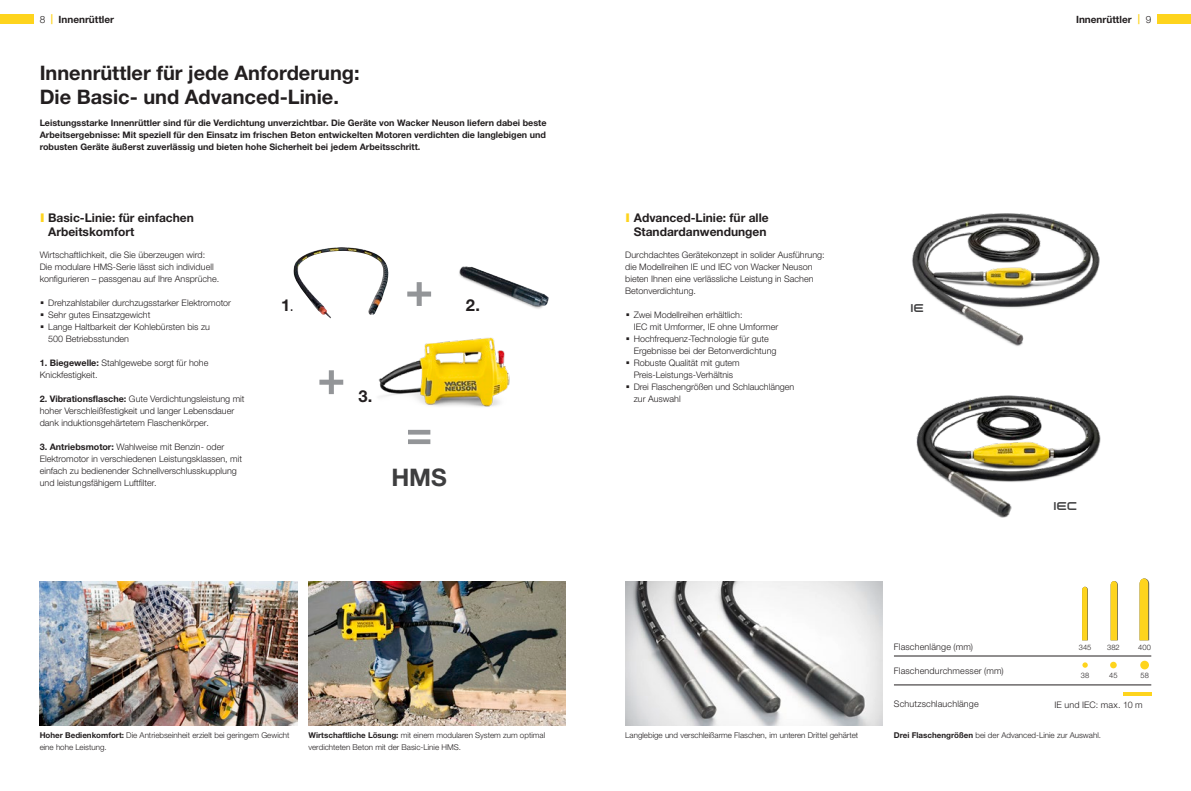
<style>
.page{position:relative;width:1191px;height:791px;background:#fff}
.page>*{position:absolute;margin:0;border:0;box-sizing:border-box;transform-origin:0 0}
.t1{font:700 24.2px "Helvetica Neue LTW1 G";color:#3e3e3f}
.t2{font:700 20px/24px "Helvetica Neue LTW1 G";color:#231f20}
.t3{font:700 16.5px "Helvetica Neue LTW1 G";color:#231f20}
.t4{font:700 12px/14.4px "Helvetica Neue LTW1 G";color:#231f20}
.t5{font:12px "Wacker Neuson";color:#3e3e3f}
.t6{font:700 10px "Helvetica Neue LTW1 G";color:#231f20}
.t7{font:300 9px/12px "Helvetica Neue LTW1 G";color:#231f20}
.t8{font:700 9px/12px "Helvetica Neue LTW1 G";color:#231f20;text-align:justify}
.t9{font:300 8px/12px "Helvetica Neue LTW1 G";color:#231f20}
.t10{font:300 7.5px "Helvetica Neue LTW1 G";letter-spacing:.015em;color:#231f20}
.s1{font-weight:300}
.s2{color:#fed41d}
.s3{font-weight:700}
</style>
<div class="page">
<img style="left:912px;top:213px;width:188px;height:133px">
<img style="left:293px;top:247px;width:96px;height:71px">
<img style="left:459px;top:266px;width:90px;height:43px">
<img style="left:371px;top:317px;width:139px;height:90px">
<img style="left:916px;top:395px;width:185px;height:123px">
<img style="left:308px;top:582px;width:258px;height:144px">
<img style="left:625px;top:582px;width:257px;height:144px">
<img style="left:40px;top:582px;width:257px;height:144px">
<svg style="left:1082px;top:587px;width:6px;height:53px"></svg>
<svg style="left:1139px;top:578px;width:10px;height:62px"></svg>
<svg style="left:1110px;top:581px;width:8px;height:59px"></svg>
<div style="left:1140px;top:661px;width:9px;height:8px;background:#fed41d;border-radius:50%"></div>
<svg style="left:1110px;top:662px;width:6px;height:6px"></svg>
<svg style="left:1082px;top:662px;width:5px;height:6px"></svg>
<hr style="left:1123px;top:692px;width:28px;height:4px;background:#fed41d">
<hr style="left:894px;top:656px;width:257px;height:1px;background:#231f20">
<hr style="left:894px;top:685px;width:257px;height:1px;background:#231f20">
<svg style="left:319px;top:370px;width:24px;height:24px"></svg>
<svg style="left:407px;top:282px;width:24px;height:24px"></svg>
<svg style="left:408px;top:430px;width:22px;height:14px"></svg>
<div style="left:0;top:14px;width:33px;height:10px;background:#fed41d"></div>
<div style="left:1157px;top:14px;width:34px;height:10px;background:#fed41d"></div>
<p class="t6" style="left:40px;top:13px;width:76px"><span class="s1">8</span> <span class="s2">|</span> Innenrüttler</p>
<p class="t6" style="left:1076px;top:13px;width:77px">Innenrüttler <span class="s2">|</span> <span class="s1">9</span></p>
<h2 class="t2" style="left:40px;top:61px;width:321px">Innenrüttler für jede Anforderung:<br>Die Basic- und Advanced-Linie.</h2>
<p class="t8" style="left:40px;top:117px;width:508px">Leistungsstarke Innenrüttler sind für die Verdichtung unverzichtbar. Die Geräte von Wacker Neuson liefern dabei beste Arbeitsergebnisse: Mit speziell für den Einsatz im frischen Beton entwickelten Motoren verdichten die langlebigen und robusten Geräte äußerst zuverlässig und bieten hohe Sicherheit bei jedem Arbeitsschritt.</p>
<h3 class="t4" style="left:48px;top:210px;width:147px;text-indent:-9px"><span class="s2">I</span> Basic-Linie: für einfachen<br>Arbeitskomfort</h3>
<p class="t7" style="left:40px;top:249px;width:181px">Wirtschaftlichkeit, die Sie überzeugen wird:<br>Die modulare HMS-Serie lässt sich individuell konfigurieren – passgenau auf Ihre Ansprüche.</p>
<p class="t7" style="left:48px;top:297px;width:184px">Drehzahlstabiler durchzugsstarker Elektromotor Sehr gutes Einsatzgewicht<br>Lange Haltbarkeit der Kohlebürsten bis zu<br>500 Betriebsstunden</p>
<p class="t7" style="left:40px;top:357px;width:170px"><span class="s3">1. Biegewelle:</span> Stahlgewebe sorgt für hohe<br>Knickfestigkeit.</p>
<p class="t7" style="left:40px;top:393px;width:206px"><span class="s3">2. Vibrationsflasche:</span> Gute Verdichtungsleistung mit hoher Verschleißfestigkeit und langer Lebensdauer dank induktionsgehärtetem Flaschenkörper.</p>
<p class="t7" style="left:40px;top:441px;width:204px"><span class="s3">3. Antriebsmotor:</span> Wahlweise mit Benzin- oder Elektromotor in verschiedenen Leistungsklassen, mit einfach zu bedienender Schnellverschlusskupplung und leistungsfähigem Luftfilter.</p>
<h3 class="t3" style="left:281px;top:295px;width:14px">1<span class="s1">.</span></h3>
<h3 class="t3" style="left:466px;top:295px;width:16px">2.</h3>
<h3 class="t3" style="left:358px;top:386px;width:16px">3.</h3>
<h1 class="t1" style="left:391px;top:462px;width:57px">HMS</h1>
<h3 class="t4" style="left:625px;top:210px;width:145px;text-align:center"><span class="s2">I</span> Advanced-Linie: für alle<br>Standardanwendungen</h3>
<p class="t7" style="left:625px;top:249px;width:201px">Durchdachtes Gerätekonzept in solider Ausführung: die Modellreihen IE und IEC von Wacker Neuson bieten Ihnen eine verlässliche Leistung in Sachen Betonverdichtung.</p>
<p class="t7" style="left:634px;top:309px;width:162px">Zwei Modellreihen erhältlich:<br>IEC mit Umformer, IE ohne Umformer<br>Hochfrequenz-Technologie für gute<br>Ergebnisse bei der Betonverdichtung<br>Robuste Qualität mit gutem<br>Preis-Leistungs-Verhältnis<br>Drei Flaschengrößen und Schlauchlängen zur Auswahl</p>
<h3 class="t5" style="left:910px;top:302px;width:15px">IE</h3>
<h3 class="t5" style="left:1053px;top:500px;width:25px">IEC</h3>
<p class="t9" style="left:40px;top:729px;width:251px"><span class="s3">Hoher Bedienkomfort:</span> Die Antriebseinheit erzielt bei geringem Gewicht</p>
<p class="t9" style="left:625px;top:729px;width:234px">Langlebige und verschleißarme Flaschen, im unteren Drittel gehärtet</p>
<p class="t9" style="left:40px;top:741px;width:68px">eine hohe Leistung.</p>
<p class="t9" style="left:308px;top:729px;width:238px"><span class="s3">Wirtschaftliche Lösung:</span> mit einem modularen System zum optimal verdichteten Beton mit der Basic-Linie HMS.</p>
<p class="t7" style="left:894px;top:641px;width:80px">Flaschenlänge (mm)</p>
<p class="t10" style="left:1078px;top:642px;width:14px">345</p>
<p class="t10" style="left:1107px;top:642px;width:14px">382</p>
<p class="t10" style="left:1138px;top:642px;width:14px">400</p>
<p class="t10" style="left:1080px;top:670px;width:10px">38</p>
<p class="t10" style="left:1109px;top:670px;width:10px">45</p>
<p class="t10" style="left:1140px;top:670px;width:10px">58</p>
<p class="t7" style="left:894px;top:698px;width:86px">Schutzschlauchlänge</p>
<p class="t7" style="left:1054px;top:698px;width:90px">IE und IEC: max. 10 m</p>
<p class="t7" style="left:894px;top:665px;width:111px">Flaschendurchmesser (mm)</p>
<p class="t9" style="left:894px;top:729px;width:209px"><span class="s3">Drei Flaschengrößen</span> bei der Advanced-Linie zur Auswahl.</p>
</div>
